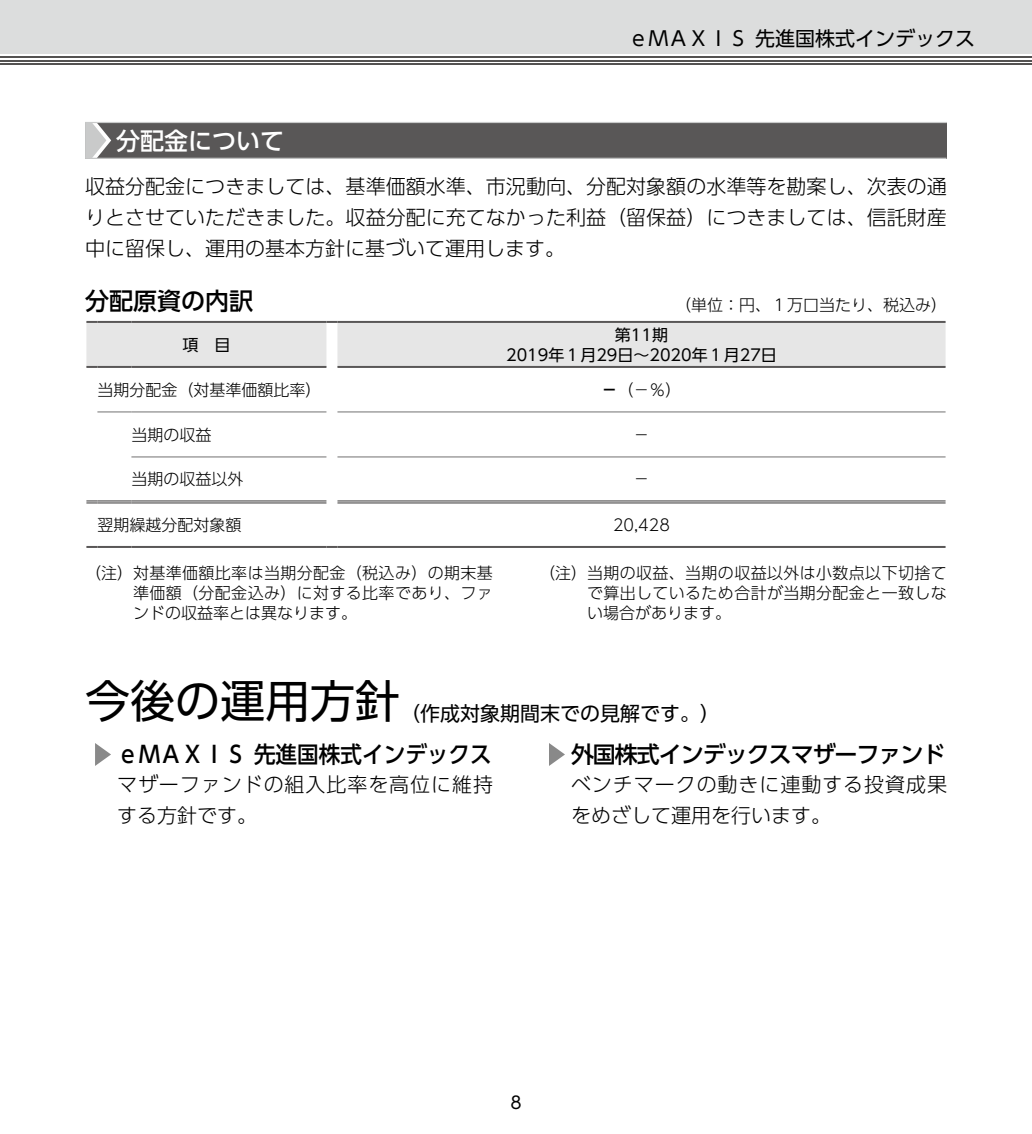
<style>
.page{position:relative;width:1032px;height:1134px;background:#fff}
.page>*{position:absolute;margin:0;border:0;box-sizing:border-box;transform-origin:0 0}
.t1{font:45px "UD Shin Go Pro";color:#000}
.t2{font:500 24px "UD Shin Go Pro";color:#fff}
.t3{font:500 24px "UD Shin Go Pro";color:#000}
.t4{font:500 23px "UD Shin Go Pro";color:#000;scale:.94 1}
.t5{font:500 23px "UD Shin Go Pro";letter-spacing:-.045em;color:#000}
.t6{font:300 20px/31px "UD Shin Go Pro";color:#000;text-align:justify}
.t7{font:300 20px/31px "UD Shin Go Pro";letter-spacing:.045em;color:#000}
.t8{font:20px "UD Shin Go Pro";color:#000}
.t9{font:17px "UD Shin Go Pro";color:#000}
.t10{font:300 16px/20px "UD Shin Go Pro";letter-spacing:.025em;color:#000;text-align:justify}
.t11{font:300 16px "UD Shin Go Pro";color:#000}
.t12{font:16px/20px "UD Shin Go Pro";color:#000;text-align:center}
.s1{font-family:"UD Shin Go Pro De";font-weight:700}
</style>
<div class="page">
<div style="left:0;top:0;width:1032px;height:54px;background:#dcdddd"></div>
<hr style="left:0;top:63px;width:1032px;height:2px;background:#545251">
<hr style="left:0;top:60px;width:1032px;height:1px;background:#545251">
<hr style="left:0;top:56px;width:1032px;height:2px;background:#545251">
<div style="left:85px;top:122px;width:862px;height:36px;background:#595757"></div>
<hr style="left:85px;top:158px;width:861px;height:1px;background:#c9caca">
<hr style="left:85px;top:122px;width:862px;height:1px;background:#c9caca">
<svg style="left:85px;top:123px;width:26px;height:35px"></svg>
<hr style="left:337px;top:412px;width:608px;height:1px;background:#727171">
<hr style="left:337px;top:457px;width:608px;height:1px;background:#727171">
<hr style="left:131px;top:412px;width:195px;height:1px;background:#727171">
<hr style="left:131px;top:457px;width:195px;height:1px;background:#727171">
<hr style="left:97px;top:412px;width:34px;height:1px;background:#727171">
<svg style="left:86px;top:321px;width:859px;height:47px"></svg>
<hr style="left:97px;top:366px;width:34px;height:2px;background:#595757">
<hr style="left:131px;top:366px;width:195px;height:2px;background:#595757">
<hr style="left:337px;top:366px;width:608px;height:2px;background:#595757">
<svg style="left:86px;top:546px;width:11px;height:2px"></svg>
<hr style="left:97px;top:546px;width:34px;height:2px;background:#595757">
<hr style="left:131px;top:546px;width:195px;height:2px;background:#595757">
<svg style="left:326px;top:546px;width:11px;height:2px"></svg>
<hr style="left:337px;top:546px;width:608px;height:2px;background:#595757">
<svg style="left:86px;top:500px;width:11px;height:3px"></svg>
<hr style="left:97px;top:500px;width:34px;height:1px;background:#595757">
<hr style="left:97px;top:502px;width:34px;height:1px;background:#595757">
<hr style="left:131px;top:500px;width:195px;height:1px;background:#595757">
<hr style="left:131px;top:502px;width:195px;height:1px;background:#595757">
<hr style="left:337px;top:500px;width:608px;height:1px;background:#595757">
<hr style="left:337px;top:502px;width:608px;height:1px;background:#595757">
<svg style="left:95px;top:743px;width:16px;height:23px"></svg>
<svg style="left:549px;top:743px;width:16px;height:23px"></svg>
<p class="t8" style="left:628px;top:22px;width:348px">ｅＭＡＸＩＳ 先進国株式インデックス</p>
<h2 class="t2" style="left:116px;top:121px;width:169px">分配金について</h2>
<p class="t6" style="left:85px;top:170px;width:863px">収益分配金につきましては、基準価額水準、市況動向、分配対象額の水準等を勘案し、次表の通りとさせていただきました。収益分配に充てなかった利益（留保益）につきましては、信託財産中に留保し、運用の基本方針に基づいて運用します。</p>
<h2 class="t3" style="left:85px;top:281px;width:169px">分配原資の内訳</h2>
<p class="t11" style="left:675px;top:292px;width:273px">（単位：円、１万口当たり、税込み）</p>
<p class="t12" style="left:182px;top:334px;width:49px">項　目</p>
<p class="t12" style="left:506px;top:324px;width:272px">第11期<br>2019年１月29日～2020年１月27日</p>
<p class="t11" style="left:97px;top:377px;width:225px">当期分配金（対基準価額比率）</p>
<p class="t10" style="left:601px;top:379px;width:81px"><span class="s1">－</span>（－％）</p>
<p class="t10" style="left:131px;top:424px;width:81px">当期の収益</p>
<p class="t10" style="left:633px;top:424px;width:17px">－</p>
<p class="t11" style="left:131px;top:466px;width:113px">当期の収益以外</p>
<p class="t10" style="left:633px;top:468px;width:17px">－</p>
<p class="t11" style="left:97px;top:512px;width:145px">翌期繰越分配対象額</p>
<p class="t10" style="left:613px;top:514px;width:58px">20,428</p>
<p class="t10" style="left:133px;top:562px;width:361px;text-indent:-48px">（注）対基準価額比率は当期分配金（税込み）の期末基準価額（分配金込み）に対する比率であり、ファンドの収益率とは異なります。</p>
<p class="t10" style="left:587px;top:562px;width:361px;text-indent:-48px">（注）当期の収益、当期の収益以外は小数点以下切捨てで算出しているため合計が当期分配金と一致しない場合があります。</p>
<h1 class="t1" style="left:85px;top:664px;width:316px">今後の運用方針</h1>
<p class="t8" style="left:400px;top:697px;width:321px">（作成対象期間末での見解です。）</p>
<h3 class="t4" style="left:117px;top:736px;width:400px">ｅＭＡＸＩＳ 先進国株式インデックス</h3>
<p class="t7" style="left:117px;top:768px;width:377px">マザーファンドの組入比率を高位に維持する方針です。</p>
<h3 class="t5" style="left:571px;top:736px;width:376px">外国株式インデックスマザーファンド</h3>
<p class="t7" style="left:571px;top:768px;width:377px">ベンチマークの動きに連動する投資成果をめざして運用を行います。</p>
<p class="t9" style="left:510px;top:1089px;width:13px">8</p>
</div>
